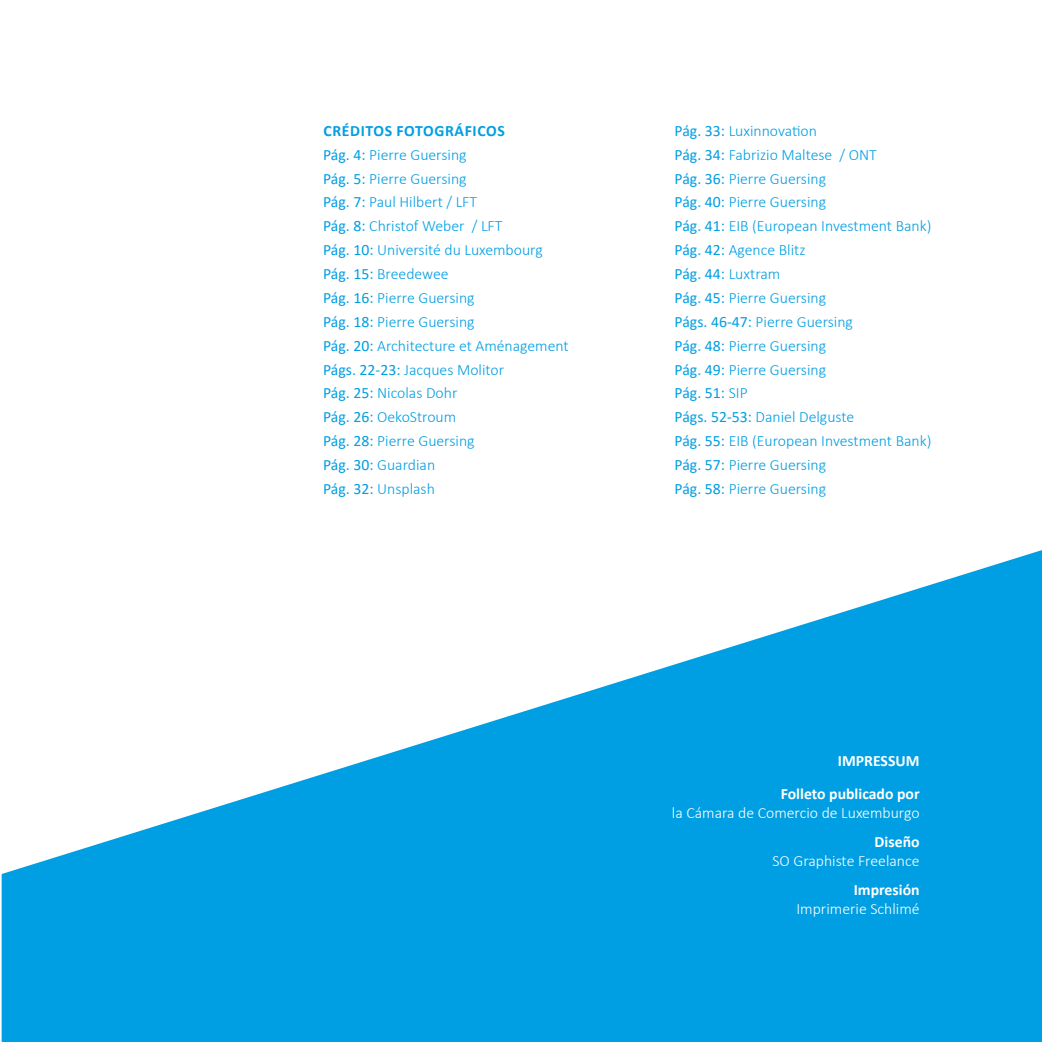
<style>
.page{position:relative;width:1042px;height:1042px;background:#fff}
.page>*{position:absolute;margin:0;border:0;box-sizing:border-box;transform-origin:0 0}
.t1{font:300 15.75px/23.8px "Calibri";color:#009ee3}
.t2{font:300 15.75px "Calibri";color:#fff}
.t3{font:700 15.75px/33.8px "Calibri";color:#fff;text-align:right}
.s1{font-weight:700}
.s2{font-weight:400}
</style>
<div class="page">
<svg style="left:2px;top:550px;width:1040px;height:492px;fill:#009fe3"></svg>
<p class="t1" style="left:323px;top:119px;width:247px"><span class="s1">CRÉDITOS FOTOGRÁFICOS<br></span><span class="s2">Pág. 4:</span> Pierre Guersing<br><span class="s2">Pág. 5:</span> Pierre Guersing<br><span class="s2">Pág. 7:</span> Paul Hilbert / LFT<br><span class="s2">Pág. 8:</span> Christof Weber / LFT<br><span class="s2">Pág. 10:</span> Université du Luxembourg<br><span class="s2">Pág. 15:</span> Breedewee<br><span class="s2">Pág. 16:</span> Pierre Guersing<br><span class="s2">Pág. 18:</span> Pierre Guersing<br><span class="s2">Pág. 20:</span> Architecture et Aménagement<br><span class="s2">Págs. 22-23:</span> Jacques Molitor<br><span class="s2">Pág. 25:</span> Nicolas Dohr<br><span class="s2">Pág. 26:</span> OekoStroum<br><span class="s2">Pág. 28:</span> Pierre Guersing<br><span class="s2">Pág. 30:</span> Guardian<br><span class="s2">Pág. 32:</span> Unsplash</p>
<p class="t1" style="left:674px;top:119px;width:258px"><span class="s2">Pág. 33:</span> Luxinnovation<br><span class="s2">Pág. 34:</span> Fabrizio Maltese / ONT<br><span class="s2">Pág. 36:</span> Pierre Guersing<br><span class="s2">Pág. 40:</span> Pierre Guersing<br><span class="s2">Pág. 41:</span> EIB (European Investment Bank)<br><span class="s2">Pág. 42:</span> Agence Blitz<br><span class="s2">Pág. 44:</span> Luxtram<br><span class="s2">Pág. 45:</span> Pierre Guersing<br><span class="s2">Págs. 46-47:</span> Pierre Guersing<br><span class="s2">Pág. 48:</span> Pierre Guersing<br><span class="s2">Pág. 49:</span> Pierre Guersing<br><span class="s2">Pág. 51:</span> SIP<br><span class="s2">Págs. 52-53:</span> Daniel Delguste<br><span class="s2">Pág. 55:</span> EIB (European Investment Bank)<br><span class="s2">Pág. 57:</span> Pierre Guersing<br><span class="s2">Pág. 58:</span> Pierre Guersing</p>
<p class="t3" style="left:781px;top:743px;width:140px">IMPRESSUM<br>Folleto publicado por</p>
<p class="t2" style="left:672px;top:803px;width:249px">la Cámara de Comercio de Luxemburgo</p>
<p class="t3" style="left:874px;top:825px;width:46px">Diseño</p>
<p class="t2" style="left:772px;top:851px;width:149px">SO Graphiste Freelance</p>
<p class="t3" style="left:853px;top:872px;width:67px">Impresión</p>
<p class="t2" style="left:796px;top:898px;width:125px">Imprimerie Schlimé</p>
</div>
